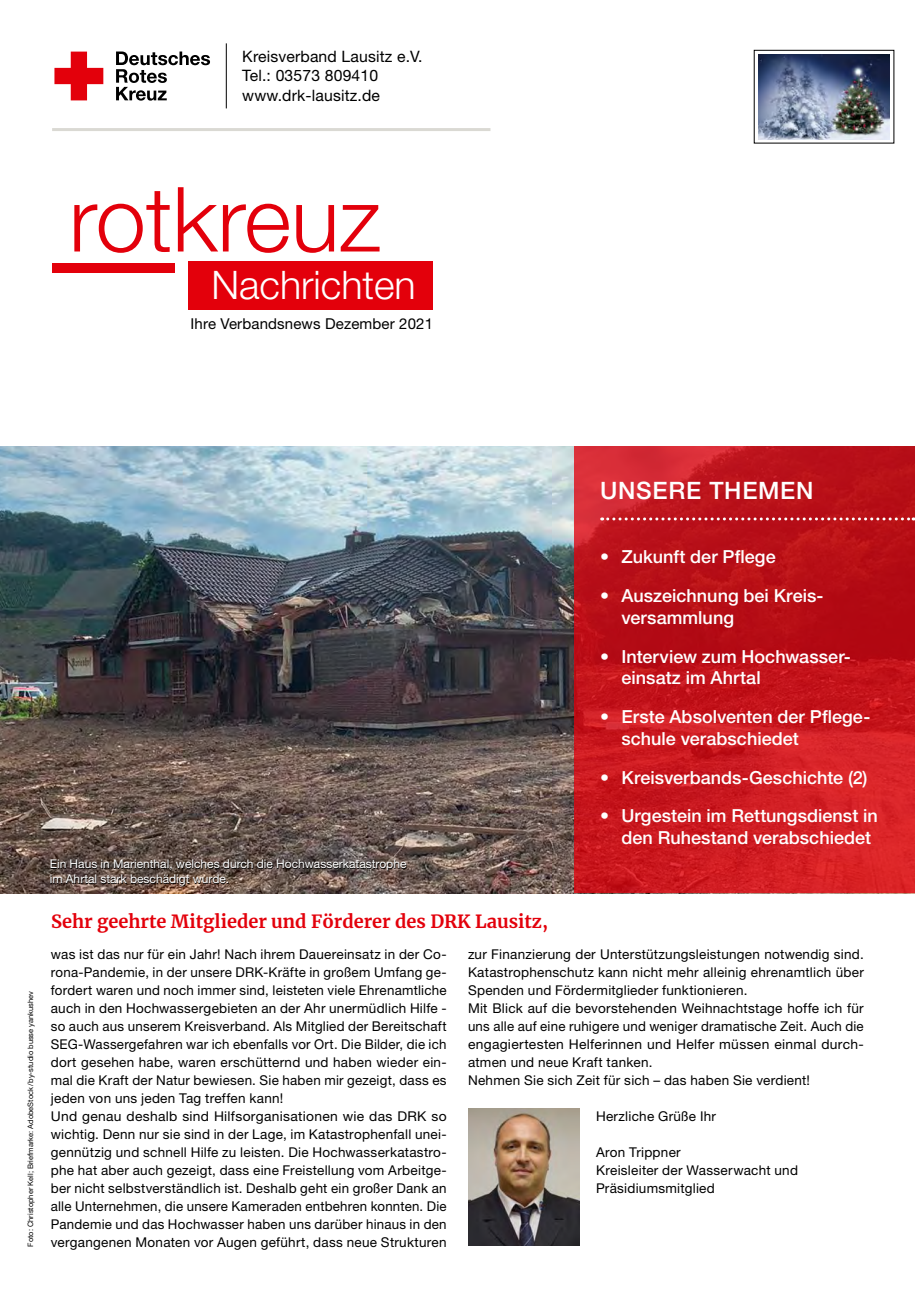
<style>
.page{position:relative;width:915px;height:1297px;background:#fff}
.page>*{position:absolute;margin:0;border:0;box-sizing:border-box;transform-origin:0 0}
.t1{font:300 90px "Helvetica Neue LT Std";color:#e3000b}
.t2{font:300 39.3px "Helvetica Neue LT Pro";color:#fff}
.t3{font:500 24px "Helvetica Neue LT Pro";letter-spacing:.03em;color:#fff}
.t4{font:500 18px/21.8px "Helvetica Neue LT Pro";color:#fff}
.t5{font:700 18px "Merriweather";color:#e3000b}
.t6{font:15.75px "Helvetica Neue LT Pro";letter-spacing:.01em;color:#000}
.t7{font:15px "Helvetica Neue LT Pro";letter-spacing:.01em;color:#000}
.MGB_Copy{font:13.5px/18px "Helvetica Neue LT Pro";letter-spacing:.02em;color:#000;text-align:justify}
.MGB_BU{font:12px/15px "Helvetica Neue LT Pro";color:#fff}
.MGB_Fotocredits{font:7.5px "Helvetica Neue LT Pro";color:#000}
</style>
<div class="page">
<img style="left:0;top:446px;width:574px;height:447px">
<svg style="left:574px;top:446px;width:340px;height:447px;background:#c4161d"></svg>
<svg style="left:601px;top:517px;width:312px;height:3px"></svg>
<svg style="left:54px;top:52px;width:49px;height:48px"></svg>
<svg style="left:116px;top:52px;width:94px;height:49px"></svg>
<hr style="left:52px;top:128px;width:438px;height:3px;background:#dad9d3">
<hr style="left:226px;top:43px;width:1px;height:65px;background:#000">
<div style="left:188px;top:261px;width:244px;height:49px;background:#e3000b"></div>
<div style="left:52px;top:263px;width:122px;height:9px;background:#e3000b"></div>
<div style="left:753px;top:50px;width:140px;height:93px;border:1px solid #000"></div>
<img style="left:758px;top:54px;width:131px;height:85px">
<img style="left:468px;top:1108px;width:111px;height:138px">
<p class="t6" style="left:242px;top:47px;width:181px">Kreisverband Lausitz e.V.</p>
<p class="t6" style="left:242px;top:66px;width:137px">Tel.: 03573 809410</p>
<p class="t6" style="left:242px;top:85px;width:139px">www.drk-lausitz.de</p>
<p class="t1" style="left:69px;top:164px;width:313px">rotkreuz</p>
<p class="t2" style="left:211px;top:261px;width:206px">Nachrichten</p>
<p class="t7" style="left:190px;top:314px;width:244px">Ihre Verbandsnews Dezember 2021</p>
<p class="t3" style="left:600px;top:476px;width:215px">UNSERE THEMEN</p>
<p class="MGB_Fotocredits" style="left:26px;top:1247px;width:257px;rotate:-90deg">Foto: Christopher Kell; Briefmarke: AdobeStock/by-studio busse yankushev</p>
<p class="MGB_BU" style="left:50px;top:856px;width:358px">Ein Haus in Marienthal, welches durch die Hochwasserkatastrophe im Ahrtal stark beschädigt wurde.</p>
<p class="t5" style="left:51px;top:909px;width:498px">Sehr geehrte Mitglieder und Förderer des DRK Lausitz,</p>
<p class="t4" style="left:600px;top:546px;width:177px">• Zukunft der Pflege</p>
<p class="t4" style="left:621px;top:585px;width:203px;text-indent:-21px">• Auszeichnung bei Kreis&shy;versammlung</p>
<p class="t4" style="left:621px;top:645px;width:231px;text-indent:-21px">• Interview zum Hochwasser&shy;einsatz im Ahrtal</p>
<p class="t4" style="left:621px;top:706px;width:250px;text-indent:-21px">• Erste Absolventen der Pflege&shy;schule verabschiedet</p>
<p class="t4" style="left:600px;top:766px;width:269px">• Kreisverbands-Geschichte (2)</p>
<p class="t4" style="left:621px;top:805px;width:258px;text-indent:-21px">• Urgestein im Rettungsdienst in den Ruhestand verabschiedet</p>
<p class="MGB_Copy" style="left:51px;top:944px;width:397px">was ist das nur für ein Jahr! Nach ihrem Dauereinsatz in der Co&shy;rona-Pandemie, in der unsere DRK-Kräfte in großem Umfang ge&shy;fordert waren und noch immer sind, leisteten viele Ehrenamtliche auch in den Hochwassergebieten an der Ahr unermüdlich Hilfe - so auch aus unserem Kreisverband. Als Mitglied der Bereitschaft SEG-Wassergefahren war ich ebenfalls vor Ort. Die Bilder, die ich dort gesehen habe, waren erschütternd und haben wieder ein&shy;mal die Kraft der Natur bewiesen. Sie haben mir gezeigt, dass es jeden von uns jeden Tag treffen kann!</p>
<p class="MGB_Copy" style="left:51px;top:1106px;width:397px">Und genau deshalb sind Hilfsorganisationen wie das DRK so wichtig. Denn nur sie sind in der Lage, im Katastrophenfall unei&shy;gennützig und schnell Hilfe zu leisten. Die Hochwasserkatastro&shy;phe hat aber auch gezeigt, dass eine Freistellung vom Arbeitge&shy;ber nicht selbstverständlich ist. Deshalb geht ein großer Dank an alle Unternehmen, die unsere Kameraden entbehren konnten. Die Pandemie und das Hochwasser haben uns darüber hinaus in den vergangenen Monaten vor Augen geführt, dass neue Strukturen</p>
<p class="MGB_Copy" style="left:468px;top:944px;width:397px">zur Finanzierung der Unterstützungsleistungen notwendig sind.<br>Katastrophenschutz kann nicht mehr alleinig ehrenamtlich über Spenden und Fördermitglieder funktionieren.</p>
<p class="MGB_Copy" style="left:468px;top:998px;width:397px">Mit Blick auf die bevorstehenden Weihnachtstage hoffe ich für uns alle auf eine ruhigere und weniger dramatische Zeit. Auch die engagiertesten Helferinnen und Helfer müssen einmal durch&shy;atmen und neue Kraft tanken.</p>
<p class="MGB_Copy" style="left:468px;top:1070px;width:343px">Nehmen Sie sich Zeit für sich – das haben Sie verdient!</p>
<p class="MGB_Copy" style="left:595px;top:1106px;width:121px">Herzliche Grüße Ihr</p>
<p class="MGB_Copy" style="left:595px;top:1142px;width:86px">Aron Trippner</p>
<p class="MGB_Copy" style="left:595px;top:1160px;width:203px">Kreisleiter der Wasserwacht und</p>
<p class="MGB_Copy" style="left:595px;top:1178px;width:120px">Präsidiumsmitglied</p>
</div>
